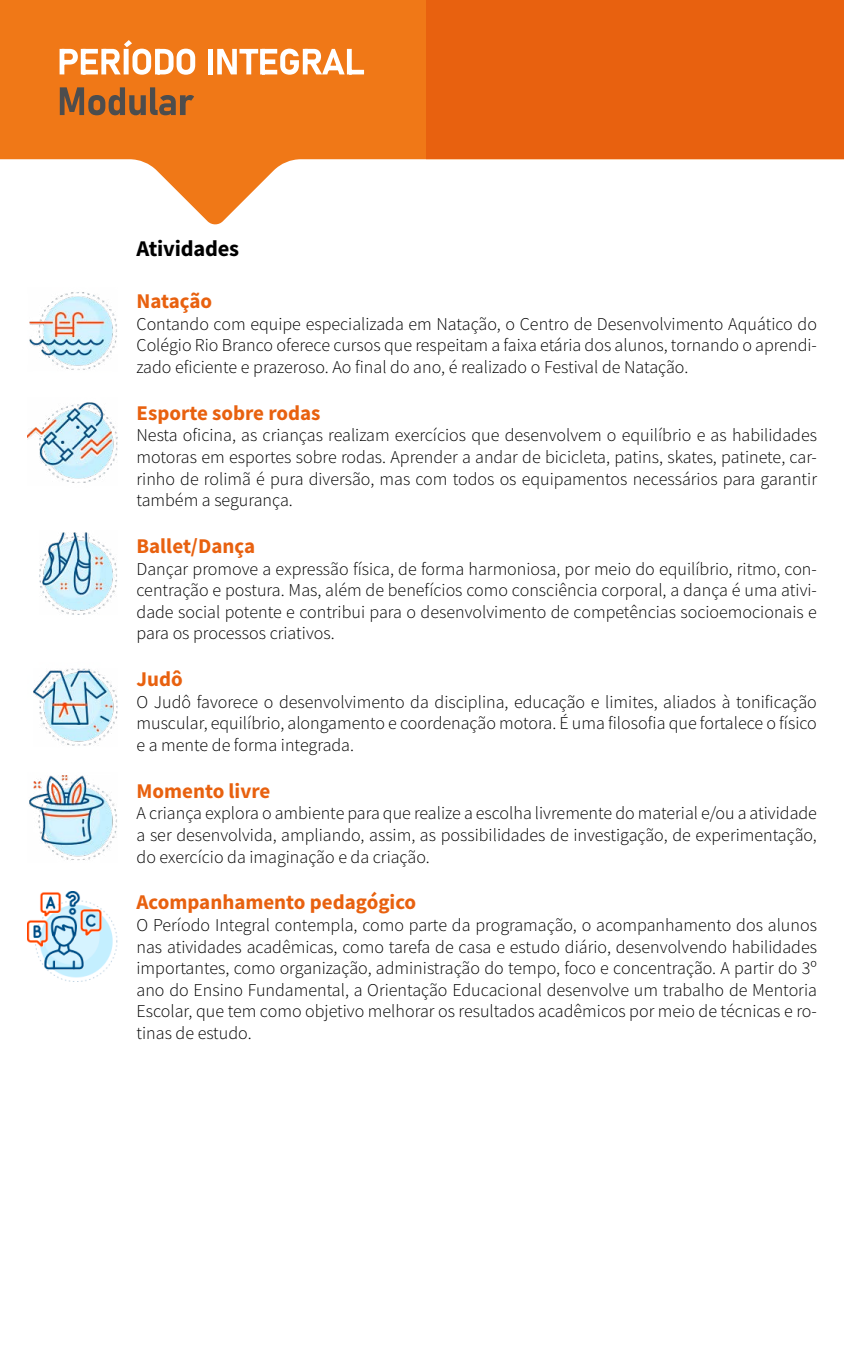
<style>
.page{position:relative;width:844px;height:1350px;background:#fff}
.page>*{position:absolute;margin:0;border:0;box-sizing:border-box;transform-origin:0 0}
.t1{font:700 22.5px "Source Sans Pro";letter-spacing:-.01em;color:#000}
.t2{font:700 21px "Source Sans Pro";color:#e8610f}
.t3{font:300 18px/21.6px "Source Sans Pro";color:#000;text-align:justify}
</style>
<div class="page">
<svg style="left:0;top:0;width:426px;height:225px;fill:#f07817"></svg>
<svg style="left:60px;top:87px;width:134px;height:28px;background:#a5642f"></svg>
<svg style="left:60px;top:40px;width:135px;height:35px"></svg>
<div style="left:208px;top:49px;width:5px;height:25px;background:#fff"></div>
<svg style="left:217px;top:49px;width:147px;height:26px"></svg>
<hr style="left:426px;top:159px;width:418px;height:1px;background:#facca6">
<div style="left:426px;top:0;width:418px;height:159px;background:#e8610f"></div>
<img style="left:27px;top:402px;width:90px;height:81px">
<img style="left:39px;top:532px;width:78px;height:83px">
<img style="left:33px;top:668px;width:84px;height:78px">
<img style="left:27px;top:891px;width:90px;height:90px">
<img style="left:29px;top:775px;width:88px;height:85px">
<img style="left:29px;top:292px;width:88px;height:78px">
<p class="t1" style="left:136px;top:233px;width:104px">Atividades</p>
<p class="t2" style="left:136px;top:287px;width:77px">Natação</p>
<p class="t3" style="left:136px;top:313px;width:682px">Contando com equipe especializada em Natação, o Centro de Desenvolvimento Aquático do Colégio Rio Branco oferece cursos que respeitam a faixa etária dos alunos, tornando o aprendi&shy;zado eficiente e prazeroso. Ao final do ano, é realizado o Festival de Natação.</p>
<p class="t2" style="left:136px;top:399px;width:186px">Esporte sobre rodas</p>
<p class="t3" style="left:136px;top:425px;width:682px">Nesta oficina, as crianças realizam exercícios que desenvolvem o equilíbrio e as habilidades motoras em esportes sobre rodas. Aprender a andar de bicicleta, patins, skates, patinete, car&shy;rinho de rolimã é pura diversão, mas com todos os equipamentos necessários para garantir também a segurança.</p>
<p class="t2" style="left:136px;top:532px;width:120px">Ballet/Dança</p>
<p class="t3" style="left:136px;top:558px;width:682px">Dançar promove a expressão física, de forma harmoniosa, por meio do equilíbrio, ritmo, con&shy;centração e postura. Mas, além de benefícios como consciência corporal, a dança é uma ativi&shy;dade social potente e contribui para o desenvolvimento de competências socioemocionais e para os processos criativos.</p>
<p class="t2" style="left:136px;top:665px;width:48px">Judô</p>
<p class="t3" style="left:136px;top:691px;width:682px">O Judô favorece o desenvolvimento da disciplina, educação e limites, aliados à tonificação muscular, equilíbrio, alongamento e coordenação motora. É uma filosofia que fortalece o físico e a mente de forma integrada.</p>
<p class="t2" style="left:136px;top:777px;width:135px">Momento livre</p>
<p class="t3" style="left:136px;top:803px;width:682px">A criança explora o ambiente para que realize a escolha livremente do material e/ou a atividade a ser desenvolvida, ampliando, assim, as possibilidades de investigação, de experimentação, do exercício da imaginação e da criação.</p>
<p class="t2" style="left:136px;top:888px;width:281px">Acompanhamento pedagógico</p>
<p class="t3" style="left:136px;top:914px;width:682px">O Período Integral contempla, como parte da programação, o acompanhamento dos alunos nas atividades acadêmicas, como tarefa de casa e estudo diário, desenvolvendo habilidades importantes, como organização, administração do tempo, foco e concentração. A partir do 3º ano do Ensino Fundamental, a Orientação Educacional desenvolve um trabalho de Mentoria Escolar, que tem como objetivo melhorar os resultados acadêmicos por meio de técnicas e ro&shy;tinas de estudo.</p>
</div>
